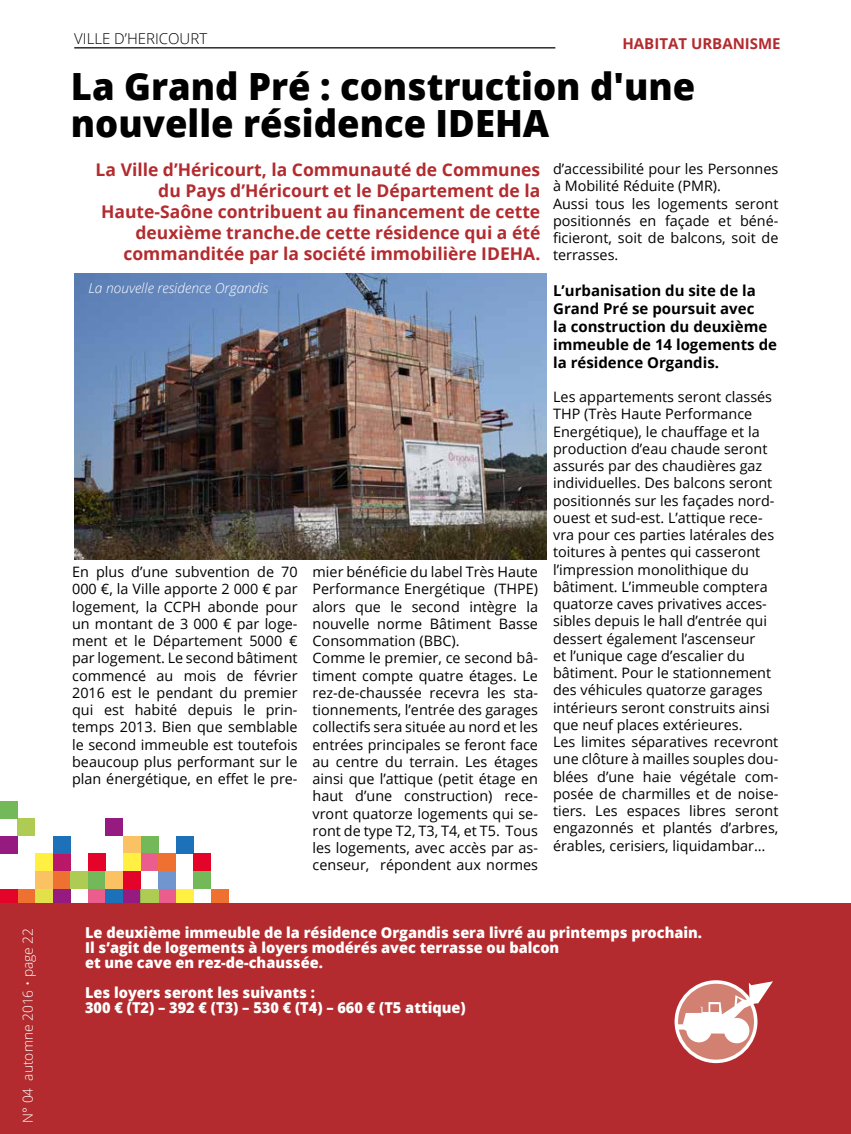
<style>
.page{position:relative;width:851px;height:1134px;background:#fff}
.page>*{position:absolute;margin:0;border:0;box-sizing:border-box;transform-origin:0 0}
.t1{font:800 37.5px/37.5px "Open Sans";color:#000}
.t2{font:700 17.5px/21px "Open Sans";color:#b32b2e;text-align:right}
.t3{font:800 15px/15px "Open Sans";color:#fff}
.t4{font:700 15px/18px "Open Sans";color:#000}
.t5{font:700 15px "Open Sans";color:#b32b2e}
.t6{font:300 15px "Open Sans";color:#000}
.t7{font:14.38px/17.2px "Open Sans";color:#000}
.t8{font:italic 300 13.75px "Open Sans";color:#fff}
.t9{font:300 13.75px "Open Sans";color:#fff}
</style>
<div class="page">
<div style="left:0;top:836px;width:18px;height:17px;background:#951b81"></div>
<div style="left:123px;top:836px;width:18px;height:17px;background:#fbc263"></div>
<div style="left:141px;top:836px;width:17px;height:17px;background:#74b959"></div>
<div style="left:53px;top:853px;width:17px;height:18px;background:#b81867"></div>
<div style="left:141px;top:853px;width:17px;height:18px;background:#eb5d8d"></div>
<div style="left:88px;top:871px;width:17px;height:18px;background:#74b959"></div>
<div style="left:158px;top:871px;width:18px;height:18px;background:#7196cf"></div>
<div style="left:18px;top:818px;width:17px;height:18px;background:#aecc53"></div>
<div style="left:88px;top:889px;width:17px;height:17px;background:#eb5d8d"></div>
<div style="left:123px;top:889px;width:18px;height:17px;background:#951b81"></div>
<div style="left:158px;top:889px;width:18px;height:17px;background:#eb5d8d"></div>
<div style="left:105px;top:818px;width:18px;height:18px;background:#951b81"></div>
<div style="left:105px;top:889px;width:18px;height:17px;background:#1d71b8"></div>
<div style="left:53px;top:836px;width:17px;height:17px;background:#1d71b8"></div>
<div style="left:35px;top:853px;width:18px;height:18px;background:#fff042"></div>
<div style="left:123px;top:853px;width:18px;height:18px;background:#fff042"></div>
<div style="left:158px;top:853px;width:18px;height:18px;background:#ee7132"></div>
<div style="left:53px;top:871px;width:17px;height:18px;background:#ee7132"></div>
<div style="left:70px;top:871px;width:18px;height:18px;background:#aecc53"></div>
<div style="left:18px;top:889px;width:17px;height:17px;background:#ee7132"></div>
<div style="left:35px;top:889px;width:18px;height:17px;background:#e3e14a"></div>
<div style="left:141px;top:889px;width:17px;height:17px;background:#aecc53"></div>
<div style="left:176px;top:889px;width:17px;height:17px;background:#fff042"></div>
<div style="left:211px;top:889px;width:17px;height:17px;background:#ee7132"></div>
<div style="left:0;top:801px;width:18px;height:17px;background:#74b959"></div>
<div style="left:176px;top:836px;width:17px;height:17px;background:#1d71b8"></div>
<div style="left:88px;top:853px;width:17px;height:18px;background:#e40429"></div>
<div style="left:193px;top:853px;width:18px;height:18px;background:#e40429"></div>
<div style="left:105px;top:871px;width:18px;height:18px;background:#fbc263"></div>
<svg style="left:193px;top:871px;width:18px;height:18px"></svg>
<div style="left:123px;top:871px;width:18px;height:18px;background:#e40429"></div>
<svg style="left:35px;top:871px;width:18px;height:18px"></svg>
<div style="left:0;top:889px;width:18px;height:17px;background:#e40429"></div>
<div style="left:53px;top:889px;width:17px;height:17px;background:#951b81"></div>
<div style="left:0;top:903px;width:850px;height:231px;background:#b32b2e"></div>
<hr style="left:850px;top:903px;width:1px;height:231px;background:#b32b2e">
<hr style="left:74px;top:47px;width:481px;height:1px;background:#000">
<img style="left:74px;top:274px;width:472px;height:285px">
<svg style="left:676px;top:982px;width:79px;height:79px"></svg>
<div style="left:674px;top:980px;width:83px;height:83px;border:3px solid #fff;border-radius:50%"></div>
<div style="left:724px;top:1018px;width:25px;height:25px;background:#fff;border-radius:50%"></div>
<div style="left:686px;top:1017px;width:25px;height:25px;background:#fff;border-radius:50%"></div>
<svg style="left:677px;top:981px;width:95px;height:53px"></svg>
<p class="t9" style="left:18px;top:1123px;width:196px;rotate:-90deg">N° 04 automne 2016 • page 22</p>
<p class="t6" style="left:74px;top:29px;width:134px">VILLE D’HERICOURT</p>
<p class="t5" style="left:622px;top:33px;width:160px">HABITAT URBANISME</p>
<h1 class="t1" style="left:71px;top:65px;width:626px">La Grand Pré : construction d'une nouvelle résidence IDEHA</h1>
<p class="t2" style="left:96px;top:158px;width:446px">La Ville d’Héricourt, la Communauté de Communes du Pays d’Héricourt et le Département de la Haute-Saône contribuent au financement de cette deuxième tranche.de cette résidence qui a été commanditée par la société immobilière IDEHA.</p>
<p class="t8" style="left:89px;top:279px;width:181px">La nouvelle residence Organdis</p>
<p class="t7" style="left:72px;top:563px;width:227px;text-align:justify">En plus d’une subvention de 70<br>000 €, la Ville apporte 2 000 € par logement, la CCPH abonde pour un montant de 3 000 € par loge&shy;ment et le Département 5000 € par logement. Le second bâtiment commencé au mois de février 2016 est le pendant du premier qui est habité depuis le prin&shy;temps 2013. Bien que semblable le second immeuble est toutefois beaucoup plus performant sur le plan énergétique, en effet le pre-</p>
<p class="t7" style="left:312px;top:563px;width:227px">mier bénéficie du label Très Haute<br>Performance Energétique (THPE) alors que le second intègre la nouvelle norme Bâtiment Basse<br>Consommation (BBC).<br>Comme le premier, ce second bâ&shy;timent compte quatre étages. Le rez-de-chaussée recevra les sta&shy;tionnements, l’entrée des garages collectifs sera située au nord et les entrées principales se feront face au centre du terrain. Les étages ainsi que l’attique (petit étage en haut d’une construction) rece&shy;vront quatorze logements qui se&shy;ront de type T2, T3, T4, et T5. Tous les logements, avec accès par as&shy;censeur, répondent aux normes</p>
<p class="t7" style="left:553px;top:160px;width:227px">d’accessibilité pour les Personnes à Mobilité Réduite (PMR).<br>Aussi tous les logements seront positionnés en façade et béné&shy;ficieront, soit de balcons, soit de terrasses.</p>
<p class="t4" style="left:553px;top:281px;width:225px">L’urbanisation du site de la<br>Grand Pré se poursuit avec<br>la construction du deuxième immeuble de 14 logements de la résidence Organdis.</p>
<p class="t7" style="left:553px;top:388px;width:227px">Les appartements seront classés<br>THP (Très Haute Performance<br>Energétique), le chauffage et la production d’eau chaude seront assurés par des chaudières gaz individuelles. Des balcons seront positionnés sur les façades nord&shy;ouest et sud-est. L’attique rece&shy;vra pour ces parties latérales des toitures à pentes qui casseront l’impression monolithique du bâtiment. L’immeuble comptera quatorze caves privatives acces&shy;sibles depuis le hall d’entrée qui dessert également l’ascenseur<br>et l’unique cage d’escalier du bâtiment. Pour le stationnement des véhicules quatorze garages intérieurs seront construits ainsi que neuf places extérieures.<br>Les limites séparatives recevront une clôture à mailles souples dou&shy;blées d’une haie végétale com&shy;posée de charmilles et de noise&shy;tiers. Les espaces libres seront engazonnés et plantés d’arbres, érables, cerisiers, liquidambar…</p>
<p class="t3" style="left:85px;top:924px;width:618px">Le deuxième immeuble de la résidence Organdis sera livré au printemps prochain.<br>Il s’agit de logements à loyers modérés avec terrasse ou balcon<br>et une cave en rez-de-chaussée.</p>
<p class="t3" style="left:85px;top:984px;width:382px">Les loyers seront les suivants :<br>300 € (T2) – 392 € (T3) – 530 € (T4) – 660 € (T5 attique)</p>
</div>
